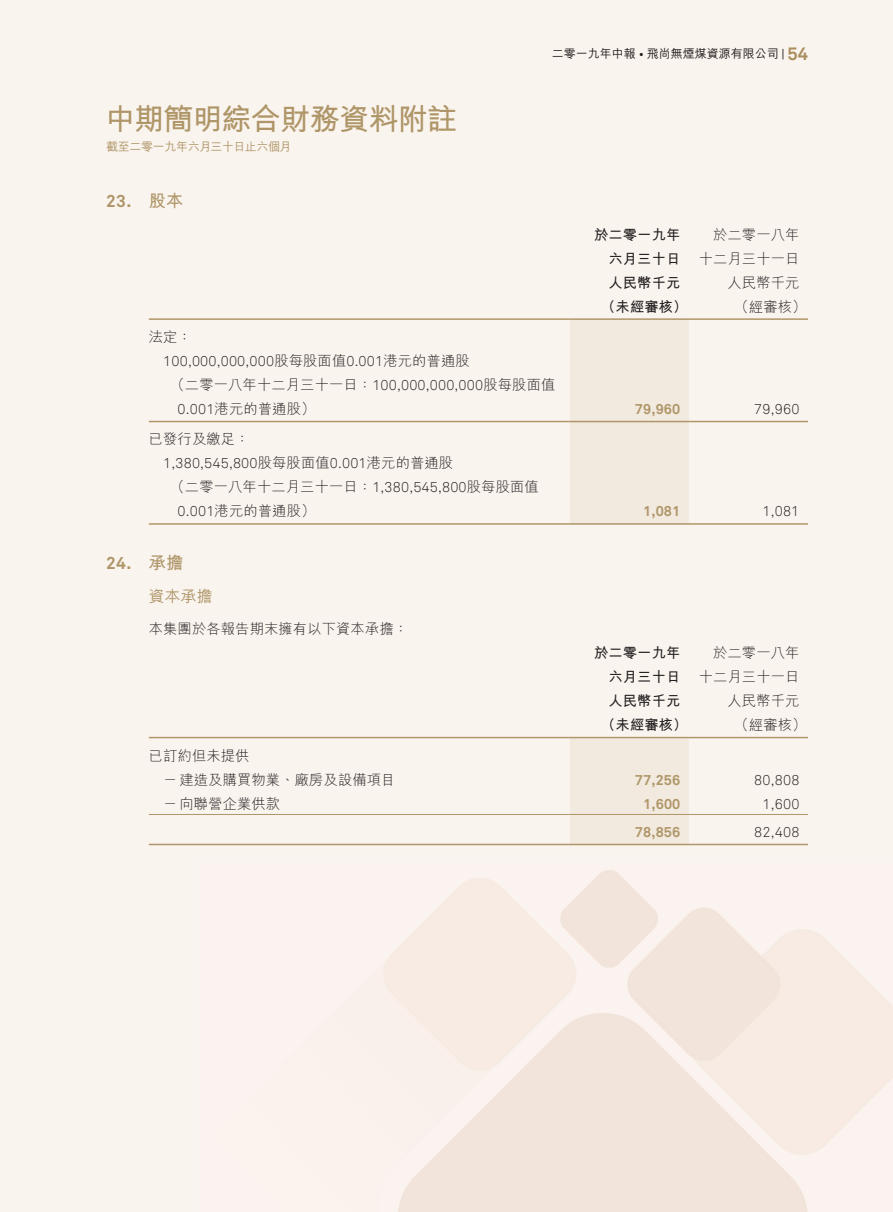
<style>
.page{position:relative;width:893px;height:1212px;background:#faf4ef}
.page>*{position:absolute;margin:0;border:0;box-sizing:border-box;transform-origin:0 0}
.t1{font:700 30px "M Hei HK";letter-spacing:-.02em;color:#af9668}
.t2{font:700 18px "Akkurat Pro";color:#af9668}
.t3{font:700 17.25px "Akkurat Pro";color:#af9668}
.t4{font:700 17.25px "M Hei HK";color:#af9668}
.t5{font:500 15.75px "M Hei HK";color:#af9668}
.t6{font:300 14.25px/24px "M Hei HK";letter-spacing:.01em;color:#231f20;text-align:right}
.t7{font:14.25px "Akkurat Light Pro";letter-spacing:.01em;color:#231f20}
.t8{font:700 14.25px/24px "M Hei HK";letter-spacing:.01em;color:#231f20;text-align:right}
.t9{font:700 14.25px "Akkurat Pro";letter-spacing:.01em;color:#af9668}
.t10{font:500 12px "M Hei HK";color:#231f20}
.t11{font:500 12px "M Hei HK";letter-spacing:-.035em;color:#af9668}
.s1{font-family:"Akkurat Pro";font-weight:400}
.s2{font-family:"M Hei HK";font-weight:300}
.s3{font-family:"Akkurat Light Pro";font-weight:400}
</style>
<div class="page">
<div style="left:570px;top:320px;width:119px;height:203px;background:#f2e9df"></div>
<hr style="left:149px;top:318px;width:421px;height:2px;background:#af9668">
<hr style="left:570px;top:318px;width:119px;height:2px;background:#af9668">
<hr style="left:689px;top:318px;width:119px;height:2px;background:#af9668">
<hr style="left:149px;top:421px;width:421px;height:1px;background:#af9668">
<hr style="left:570px;top:421px;width:119px;height:1px;background:#af9668">
<hr style="left:689px;top:421px;width:119px;height:1px;background:#af9668">
<hr style="left:149px;top:523px;width:421px;height:2px;background:#af9668">
<hr style="left:570px;top:523px;width:119px;height:2px;background:#af9668">
<hr style="left:689px;top:523px;width:119px;height:2px;background:#af9668">
<div style="left:570px;top:738px;width:119px;height:106px;background:#f2e9df"></div>
<hr style="left:149px;top:737px;width:421px;height:1px;background:#af9668">
<hr style="left:570px;top:737px;width:119px;height:1px;background:#af9668">
<hr style="left:689px;top:737px;width:119px;height:1px;background:#af9668">
<hr style="left:149px;top:814px;width:421px;height:1px;background:#af9668">
<hr style="left:570px;top:814px;width:119px;height:1px;background:#af9668">
<hr style="left:689px;top:814px;width:119px;height:1px;background:#af9668">
<hr style="left:149px;top:844px;width:421px;height:1px;background:#af9668">
<hr style="left:570px;top:844px;width:119px;height:1px;background:#af9668">
<hr style="left:689px;top:844px;width:119px;height:1px;background:#af9668">
<h1 class="t1" style="left:106px;top:97px;width:353px">中期簡明綜合財務資料附註</h1>
<p class="t11" style="left:106px;top:138px;width:187px">截至二零一九年六月三十日止六個月</p>
<p class="t4" style="left:149px;top:188px;width:36px">股本</p>
<p class="t3" style="left:106px;top:190px;width:27px">23.</p>
<p class="t2" style="left:787px;top:43px;width:22px">54</p>
<p class="t10" style="left:552px;top:45px;width:234px">二零一九年中報 <span class="s1">•</span> 飛尚無煙煤資源有限公司 <span class="s1">|</span></p>
<p class="t8" style="left:594px;top:221px;width:88px">於二零一九年六月三十日</p>
<p class="t6" style="left:699px;top:222px;width:102px">於二零一八年十二月三十一日人民幣千元</p>
<p class="t8" style="left:608px;top:269px;width:73px">人民幣千元</p>
<p class="t8" style="left:601px;top:293px;width:88px">（未經審核）</p>
<p class="t6" style="left:735px;top:294px;width:73px">（經審核(</p>
<p class="t3" style="left:106px;top:552px;width:27px">24.</p>
<p class="t6" style="left:149px;top:324px;width:45px">法定：</p>
<p class="t7" style="left:163px;top:353px;width:308px">100,000,000,000<span class="s2">股每股面值</span>0.001<span class="s2">港元的普通股</span></p>
<p class="t6" style="left:171px;top:372px;width:386px">（二零一八年十二月三十一日：<span class="s3">100,000,000,000</span>股每股面值</p>
<p class="t6" style="left:149px;top:393px;width:168px;line-height:30.5px;text-align:left;text-indent:29px"><span class="s3">0.001</span>港元的普通股(已發行及繳足：</p>
<p class="t7" style="left:163px;top:455px;width:291px">1,380,545,800<span class="s2">股每股面值</span>0.001<span class="s2">港元的普通股</span></p>
<p class="t6" style="left:171px;top:475px;width:370px">（二零一八年十二月三十一日：<span class="s3">1,380,545,800</span>股每股面值</p>
<p class="t6" style="left:178px;top:499px;width:139px"><span class="s3">0.001</span>港元的普通股(</p>
<p class="t4" style="left:149px;top:550px;width:36px">承擔</p>
<p class="t5" style="left:149px;top:584px;width:65px">資本承擔</p>
<p class="t6" style="left:149px;top:616px;width:261px">本集團於各報告期末擁有以下資本承擔：</p>
<p class="t6" style="left:149px;top:743px;width:102px">已訂約但未提供</p>
<p class="t6" style="left:163px;top:767px;width:234px">－建造及購買物業、廠房及設備項目</p>
<p class="t6" style="left:163px;top:791px;width:118px">－向聯營企業供款</p>
<p class="t9" style="left:635px;top:400px;width:47px">79,960</p>
<p class="t9" style="left:643px;top:503px;width:39px">1,081</p>
<p class="t7" style="left:754px;top:401px;width:47px">79,960</p>
<p class="t7" style="left:762px;top:503px;width:38px">1,081</p>
<p class="t8" style="left:594px;top:640px;width:88px">於二零一九年六月三十日</p>
<p class="t6" style="left:699px;top:640px;width:102px">於二零一八年十二月三十一日人民幣千元</p>
<p class="t8" style="left:608px;top:688px;width:73px">人民幣千元</p>
<p class="t8" style="left:601px;top:712px;width:88px">（未經審核）</p>
<p class="t6" style="left:735px;top:712px;width:73px">（經審核(</p>
<p class="t9" style="left:635px;top:771px;width:47px">77,256</p>
<p class="t7" style="left:754px;top:771px;width:47px">80,808</p>
<p class="t9" style="left:643px;top:795px;width:39px">1,600</p>
<p class="t7" style="left:763px;top:795px;width:38px">1,600</p>
<p class="t9" style="left:635px;top:823px;width:47px">78,856</p>
<p class="t7" style="left:754px;top:823px;width:47px">82,408</p>
</div>
